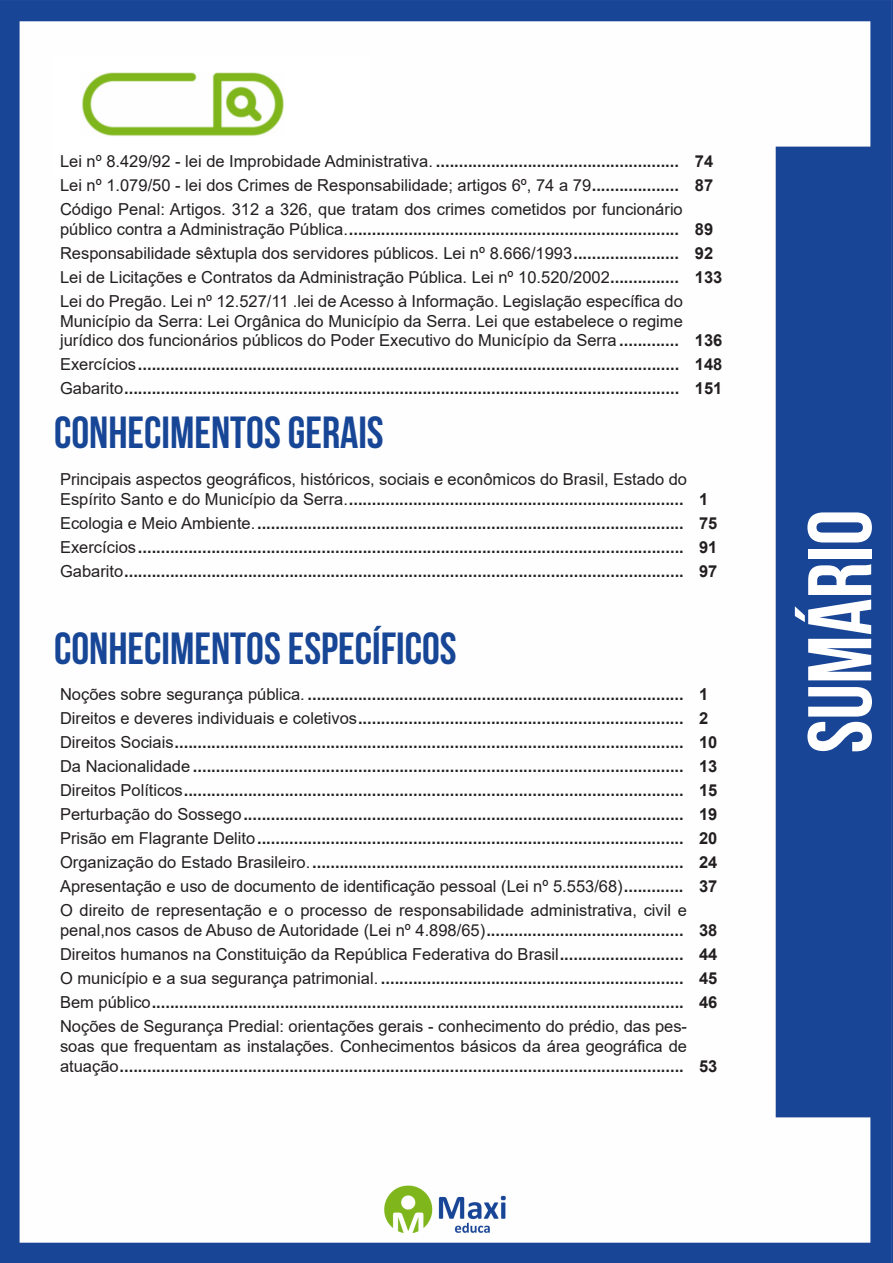
<style>
.page{position:relative;width:893px;height:1263px;background:#fff}
.page>*{position:absolute;margin:0;border:0;box-sizing:border-box;transform-origin:0 0}
.t1{font:700 90px "Bebas Neue";color:#fff}
.t2{font:700 45px "Bebas Neue";color:#184696}
.ALTERNATIVAS{font:700 16.5px "Arial";color:#231f20}
.ALTERNATIVAS-2{font:16.5px/19.8px "Arial";color:#231f20}
.INDICE{font:700 16.5px "Arial";color:#231f20}
.s1{font-weight:400}
.s2{font-weight:700}
</style>
<div class="page">
<img style="left:0;top:0;width:893px;height:1263px">
<div style="left:53px;top:55px;width:317px;height:121px;background:#fff"></div>
<img style="left:82px;top:72px;width:201px;height:64px">
<p class="ALTERNATIVAS" style="left:60px;top:149px;width:621px"><span class="s1">Lei nº 8.429/92 - lei de Improbidade Administrativa.</span> .....................................................</p>
<p class="ALTERNATIVAS" style="left:695px;top:149px;width:20px">74</p>
<p class="ALTERNATIVAS-2" style="left:60px;top:175px;width:620px">Lei nº 1.079/50 - lei dos Crimes de Responsabilidade; artigos 6º, 74 a 79<span class="s2">...................</span></p>
<p class="ALTERNATIVAS" style="left:695px;top:173px;width:20px">87</p>
<p class="ALTERNATIVAS-2" style="left:60px;top:199px;width:624px">Código Penal: Artigos. 312 a 326, que tratam dos crimes cometidos por funcionário público contra a Administração Pública.<span class="s2">........................................................................</span></p>
<p class="INDICE" style="left:695px;top:217px;width:20px">89</p>
<p class="ALTERNATIVAS-2" style="left:60px;top:243px;width:620px">Responsabilidade sêxtupla dos servidores públicos. Lei nº 8.666/1993<span class="s2">.......................</span></p>
<p class="ALTERNATIVAS" style="left:695px;top:241px;width:20px">92</p>
<p class="ALTERNATIVAS-2" style="left:60px;top:267px;width:620px">Lei de Licitações e Contratos da Administração Pública. Lei nº 10.520/2002<span class="s2">...............</span></p>
<p class="ALTERNATIVAS" style="left:695px;top:265px;width:29px">133</p>
<p class="ALTERNATIVAS-2" style="left:60px;top:291px;width:624px;text-align:justify">Lei do Pregão. Lei nº 12.527/11 .lei de Acesso à Informação. Legislação específica do Município da Serra: Lei Orgânica do Município da Serra. Lei que estabelece o regime jurídico dos funcionários públicos do Poder Executivo do Município da Serra <span class="s2">.............</span></p>
<p class="ALTERNATIVAS" style="left:695px;top:329px;width:29px">136</p>
<p class="ALTERNATIVAS" style="left:60px;top:353px;width:621px"><span class="s1">Exercícios</span>......................................................................................................................</p>
<p class="ALTERNATIVAS" style="left:695px;top:353px;width:29px">148</p>
<p class="ALTERNATIVAS" style="left:60px;top:377px;width:621px"><span class="s1">Gabarito</span>.........................................................................................................................</p>
<p class="ALTERNATIVAS" style="left:695px;top:377px;width:29px">151</p>
<p class="t2" style="left:54px;top:408px;width:331px">CONHECIMENTOS GERAIS</p>
<p class="ALTERNATIVAS-2" style="left:60px;top:469px;width:629px">Principais aspectos geográficos, históricos, sociais e econômicos do Brasil, Estado do<br>Espírito Santo e do Município da Serra.<span class="s2">.........................................................................</span></p>
<p class="ALTERNATIVAS" style="left:699px;top:487px;width:11px">1</p>
<p class="ALTERNATIVAS" style="left:60px;top:511px;width:625px"><span class="s1">Ecologia e Meio Ambiente.</span>.............................................................................................</p>
<p class="ALTERNATIVAS" style="left:699px;top:511px;width:20px">75</p>
<p class="ALTERNATIVAS" style="left:60px;top:535px;width:625px"><span class="s1">Exercícios</span>.......................................................................................................................</p>
<p class="ALTERNATIVAS" style="left:699px;top:535px;width:20px">91</p>
<p class="ALTERNATIVAS" style="left:60px;top:560px;width:625px"><span class="s1">Gabarito</span>..........................................................................................................................</p>
<p class="ALTERNATIVAS" style="left:699px;top:560px;width:20px">97</p>
<p class="t2" style="left:54px;top:623px;width:404px">CONHECIMENTOS ESPECÍFICOS</p>
<p class="ALTERNATIVAS" style="left:60px;top:683px;width:625px"><span class="s1">Noções sobre segurança pública.</span> ..................................................................................</p>
<p class="ALTERNATIVAS" style="left:699px;top:683px;width:11px">1</p>
<p class="ALTERNATIVAS" style="left:60px;top:707px;width:625px"><span class="s1">Direitos e deveres individuais e coletivos</span>.......................................................................</p>
<p class="ALTERNATIVAS" style="left:699px;top:707px;width:11px">2</p>
<p class="ALTERNATIVAS" style="left:60px;top:731px;width:625px"><span class="s1">Direitos Sociais</span>...............................................................................................................</p>
<p class="ALTERNATIVAS" style="left:699px;top:731px;width:20px">10</p>
<p class="ALTERNATIVAS" style="left:60px;top:755px;width:625px"><span class="s1">Da Nacionalidade</span> ...........................................................................................................</p>
<p class="ALTERNATIVAS" style="left:699px;top:755px;width:20px">13</p>
<p class="ALTERNATIVAS" style="left:60px;top:779px;width:625px"><span class="s1">Direitos Políticos</span>.............................................................................................................</p>
<p class="ALTERNATIVAS" style="left:699px;top:779px;width:20px">15</p>
<p class="ALTERNATIVAS" style="left:60px;top:803px;width:625px"><span class="s1">Perturbação do Sossego</span>................................................................................................</p>
<p class="ALTERNATIVAS" style="left:699px;top:803px;width:20px">19</p>
<p class="ALTERNATIVAS" style="left:60px;top:827px;width:625px"><span class="s1">Prisão em Flagrante Delito</span>.............................................................................................</p>
<p class="ALTERNATIVAS" style="left:699px;top:827px;width:20px">20</p>
<p class="ALTERNATIVAS" style="left:60px;top:851px;width:625px"><span class="s1">Organização do Estado Brasileiro.</span>.................................................................................</p>
<p class="ALTERNATIVAS" style="left:699px;top:851px;width:20px">24</p>
<p class="ALTERNATIVAS-2" style="left:60px;top:877px;width:625px">Apresentação e uso de documento de identificação pessoal (Lei nº 5.553/68)<span class="s2">.............</span></p>
<p class="ALTERNATIVAS" style="left:699px;top:875px;width:20px">37</p>
<p class="ALTERNATIVAS-2" style="left:60px;top:901px;width:629px">O direito de representação e o processo de responsabilidade administrativa, civil e penal,nos casos de Abuso de Autoridade (Lei nº 4.898/65)<span class="s2">...........................................</span></p>
<p class="ALTERNATIVAS" style="left:699px;top:919px;width:20px">38</p>
<p class="ALTERNATIVAS-2" style="left:60px;top:944px;width:625px">Direitos humanos na Constituição da República Federativa do Brasil<span class="s2">...........................</span></p>
<p class="ALTERNATIVAS" style="left:699px;top:943px;width:20px">44</p>
<p class="ALTERNATIVAS" style="left:60px;top:967px;width:625px"><span class="s1">O município e a sua segurança patrimonial.</span> ..................................................................</p>
<p class="ALTERNATIVAS" style="left:699px;top:967px;width:20px">45</p>
<p class="ALTERNATIVAS" style="left:60px;top:991px;width:625px"><span class="s1">Bem público</span>....................................................................................................................</p>
<p class="ALTERNATIVAS" style="left:699px;top:991px;width:20px">46</p>
<p class="ALTERNATIVAS-2" style="left:60px;top:1016px;width:629px;text-align:justify">Noções de Segurança Predial: orientações gerais - conhecimento do prédio, das pes&shy;soas que frequentam as instalações. Conhecimentos básicos da área geográfica de atuação<span class="s2">...........................................................................................................................</span></p>
<p class="ALTERNATIVAS" style="left:699px;top:1054px;width:20px">53</p>
<h1 class="t1" style="left:791px;top:753px;width:245px;rotate:-90deg">SUMÁRIO</h1>
</div>
